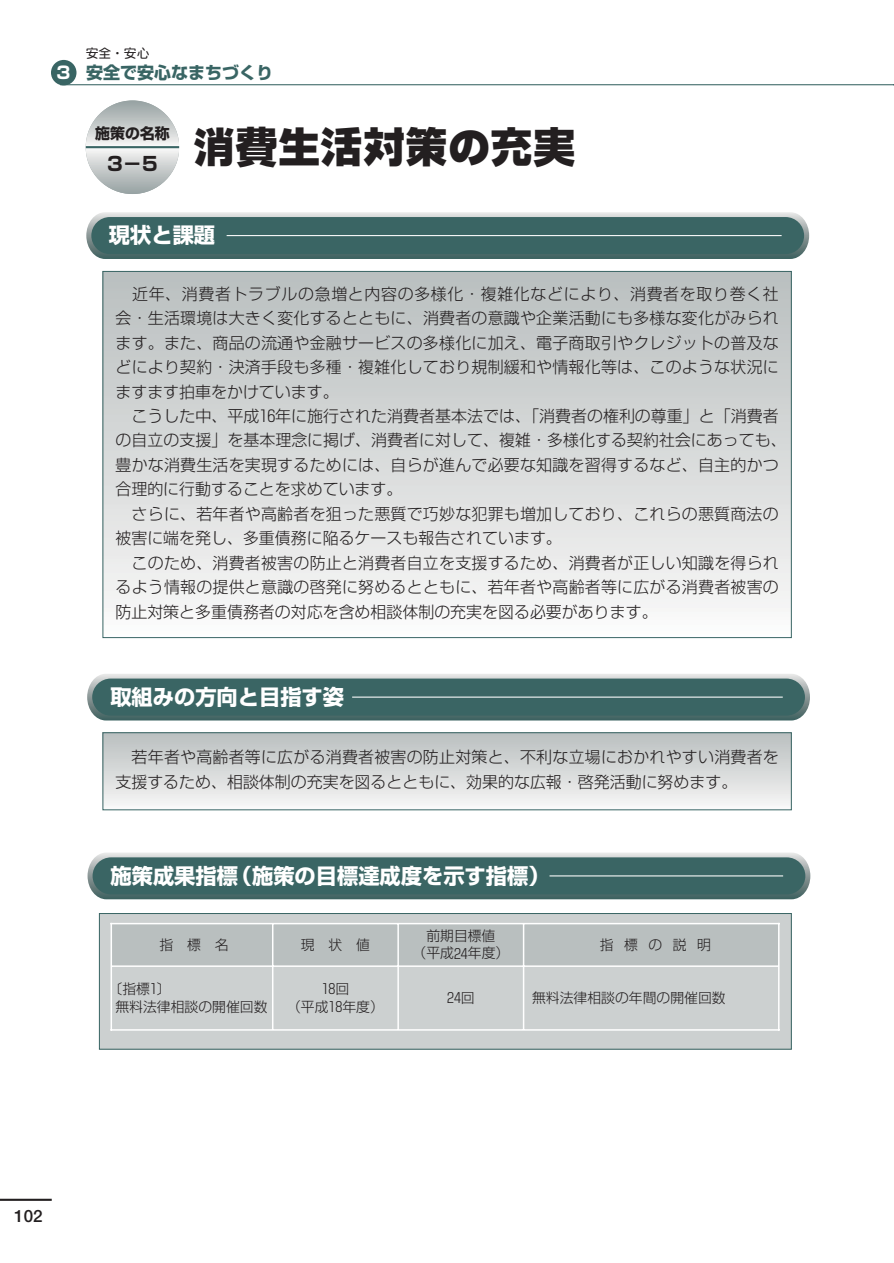
<style>
.page{position:relative;width:894px;height:1263px;background:#fff}
.page>*{position:absolute;margin:0;border:0;box-sizing:border-box;transform-origin:0 0}
.t1{font:42.6px "NIS S10";color:#231f20}
.t2{font:700 21.3px "Shin Go";color:#fff}
.t3{font:700 16.95px "Shin Go";color:#396564}
.t4{font:700 16.95px "Futo Go B101";color:#231f20}
.t5{font:300 15.9px/24.5px "Shin Go";letter-spacing:.015em;color:#231f20}
.t6{font:300 15.9px "Shin Go";letter-spacing:.04em;color:#231f20}
.t7{font:700 14.85px "Shin Go";color:#231f20}
.t8{font:300 13.8px/17px "Shin Go";color:#231f20;text-align:center}
.t9{font:13.8px "Hankaku Num Sgl";color:#231f20}
.t10{font:12.75px "NIS R4";color:#231f20}
.s1{color:#fff}
.s2{font-family:"Hankaku Num Sgl";font-weight:400}
.s3{font-family:"Shin Go";font-weight:300}
</style>
<div class="page">
<hr style="left:0;top:1199px;width:52px;height:2px;background:#231f20">
<div style="left:99px;top:913px;width:693px;height:136px;background:#ccd0d0"></div>
<div style="left:99px;top:913px;width:693px;height:136px;border:1px solid #396564"></div>
<div style="left:103px;top:733px;width:689px;height:77px;background:linear-gradient(to bottom,#b9bfbf,#f8f7f7)"></div>
<div style="left:103px;top:271px;width:689px;height:367px;background:linear-gradient(to bottom,#b8bdbd,#faf9f9)"></div>
<svg style="left:88px;top:853px;width:722px;height:46px;background:#8ea1a0"></svg>
<div style="left:93px;top:857px;width:712px;height:37px;background:#3a6564;border-radius:19px"></div>
<hr style="left:550px;top:875px;width:233px;height:1px;background:#fff">
<svg style="left:87px;top:674px;width:723px;height:47px;background:#98a9a8"></svg>
<div style="left:92px;top:679px;width:713px;height:37px;background:#3a6564;border-radius:19px"></div>
<hr style="left:352px;top:697px;width:431px;height:1px;background:#fff">
<svg style="left:86px;top:212px;width:723px;height:47px;background:#97a8a7"></svg>
<div style="left:91px;top:217px;width:713px;height:37px;background:#3a6564;border-radius:19px"></div>
<hr style="left:227px;top:235px;width:555px;height:1px;background:#fff">
<div style="left:51px;top:60px;width:25px;height:25px;background:#396564;border-radius:50%"></div>
<hr style="left:60px;top:84px;width:834px;height:1px;background:#396564">
<svg style="left:86px;top:100px;width:93px;height:94px;background:#cbcfcf"></svg>
<hr style="left:86px;top:146px;width:93px;height:2px;background:#396564">
<div style="left:111px;top:924px;width:162px;height:42px;background:#b9bfbf"></div>
<div style="left:273px;top:924px;width:125px;height:42px;background:#b9bfbf"></div>
<div style="left:398px;top:924px;width:126px;height:42px;background:#b9bfbf"></div>
<div style="left:524px;top:924px;width:255px;height:42px;background:#b9bfbf"></div>
<hr style="left:111px;top:965px;width:668px;height:2px;background:#fff">
<hr style="left:272px;top:924px;width:1px;height:106px;background:#fff">
<hr style="left:397px;top:924px;width:2px;height:106px;background:#fff">
<hr style="left:523px;top:924px;width:1px;height:106px;background:#fff">
<hr style="left:111px;top:923px;width:669px;height:1px;background:#fff">
<hr style="left:111px;top:1029px;width:669px;height:2px;background:#fff">
<hr style="left:111px;top:923px;width:1px;height:108px;background:#fff">
<hr style="left:778px;top:923px;width:2px;height:108px;background:#fff">
<p class="t10" style="left:86px;top:49px;width:65px">安全・安心</p>
<p class="t3" style="left:56px;top:66px;width:218px"><span class="s1">3</span> 安全で安心なまちづくり</p>
<p class="t7" style="left:95px;top:128px;width:76px">施策の名称</p>
<p class="t1" style="left:107px;top:131px;width:470px"><sub>3－5</sub> 消費生活対策の充実</p>
<p class="t2" style="left:109px;top:227px;width:108px">現状と課題</p>
<p class="t6" style="left:132px;top:288px;width:648px">近年、消費者トラブルの急増と内容の多様化・複雑化などにより、消費者を取り巻く社</p>
<p class="t5" style="left:115px;top:308px;width:665px">会・生活環境は大きく変化するとともに、消費者の意識や企業活動にも多様な変化がみられ</p>
<p class="t5" style="left:115px;top:333px;width:665px">ます。また、商品の流通や金融サービスの多様化に加え、電子商取引やクレジットの普及な</p>
<p class="t5" style="left:115px;top:357px;width:665px">どにより契約・決済手段も多種・複雑化しており規制緩和や情報化等は、このような状況に</p>
<p class="t5" style="left:115px;top:381px;width:225px">ますます拍車をかけています。</p>
<p class="t5" style="left:131px;top:406px;width:649px">こうした中、平成<span class="s2">16</span>年に施行された消費者基本法では、「消費者の権利の尊重」と「消費者</p>
<p class="t5" style="left:115px;top:430px;width:673px">の自立の支援」を基本理念に掲げ、消費者に対して、複雑・多様化する契約社会にあっても、</p>
<p class="t5" style="left:115px;top:455px;width:665px">豊かな消費生活を実現するためには、自らが進んで必要な知識を習得するなど、自主的かつ</p>
<p class="t5" style="left:115px;top:479px;width:288px">合理的に行動することを求めています。</p>
<p class="t5" style="left:132px;top:504px;width:649px">さらに、若年者や高齢者を狙った悪質で巧妙な犯罪も増加しており、これらの悪質商法の</p>
<p class="t5" style="left:115px;top:528px;width:448px">被害に端を発し、多重債務に陥るケースも報告されています。</p>
<p class="t5" style="left:132px;top:553px;width:649px">このため、消費者被害の防止と消費者自立を支援するため、消費者が正しい知識を得られ</p>
<p class="t5" style="left:115px;top:577px;width:665px">るよう情報の提供と意識の啓発に努めるとともに、若年者や高齢者等に広がる消費者被害の</p>
<p class="t5" style="left:115px;top:601px;width:544px">防止対策と多重債務者の対応を含め相談体制の充実を図る必要があります。</p>
<p class="t2" style="left:110px;top:689px;width:235px">取組みの方向と目指す姿</p>
<p class="t5" style="left:115px;top:747px;width:665px;text-indent:16px">若年者や高齢者等に広がる消費者被害の防止対策と、不利な立場におかれやすい消費者を支援するため、相談体制の充実を図るとともに、効果的な広報・啓発活動に努めます。</p>
<p class="t2" style="left:111px;top:868px;width:441px">施策成果指標（施策の目標達成度を示す指標）</p>
<p class="t8" style="left:160px;top:938px;width:71px">指　標　名</p>
<p class="t8" style="left:301px;top:938px;width:71px">現　状　値</p>
<p class="t8" style="left:413px;top:930px;width:98px">前期目標値<br>（平成<span class="s2">24</span>年度）</p>
<p class="t8" style="left:600px;top:938px;width:113px">指標の説明</p>
<p class="t8" style="left:115px;top:982px;width:154px;line-height:18px;text-align:left;text-indent:-7px">〔指標<span class="s2">1</span>〕<br>無料法律相談の開催回数</p>
<p class="t8" style="left:287px;top:982px;width:98px;line-height:17.9px"><span class="s2">18</span>回<br>（平成<span class="s2">18</span>年度）</p>
<p class="t9" style="left:447px;top:992px;width:29px">24<span class="s3">回</span></p>
<p class="t8" style="left:532px;top:991px;width:195px">無料法律相談の年間の開催回数</p>
<p class="t4" style="left:14px;top:1209px;width:30px">102</p>
</div>
